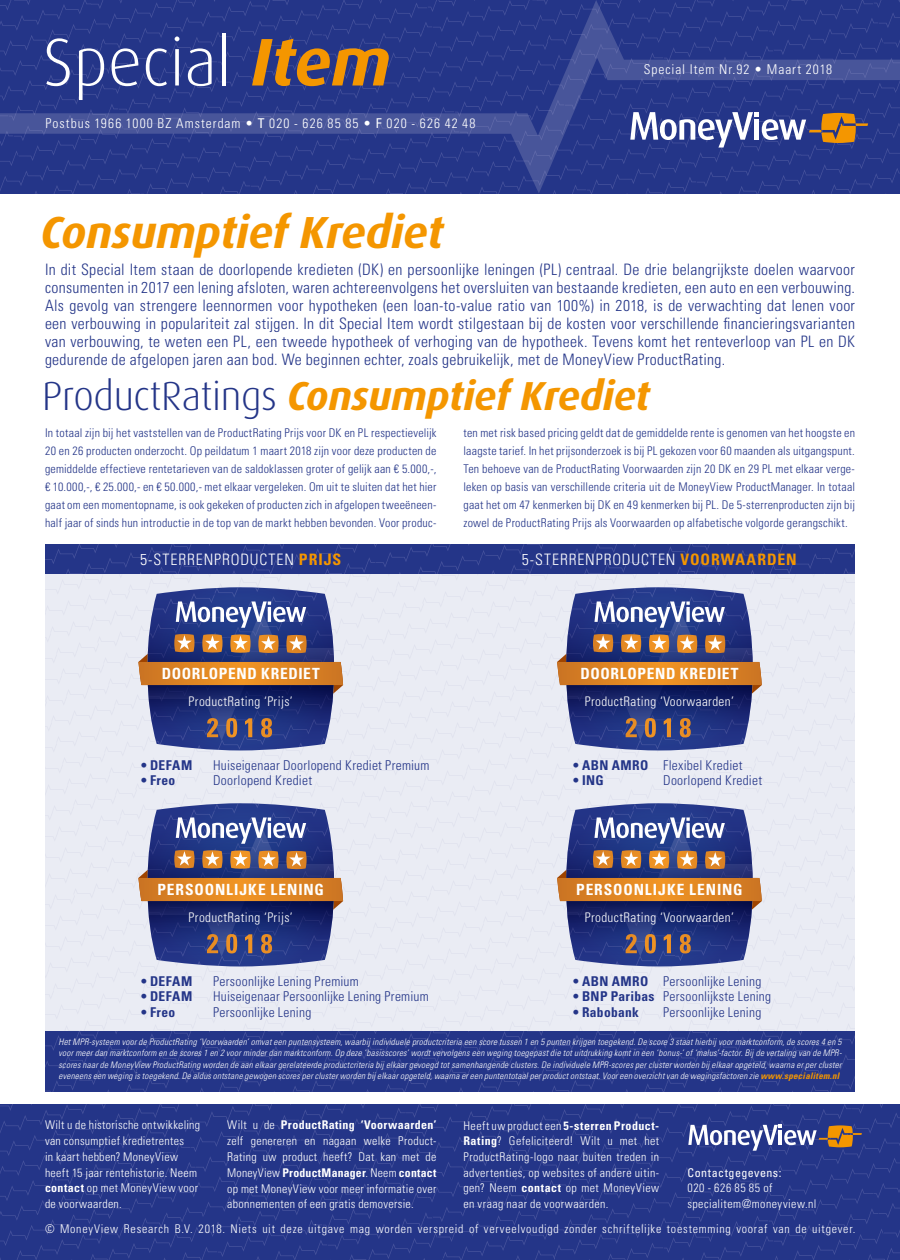
<style>
.page{position:relative;width:900px;height:1260px;background:#fff}
.page>*{position:absolute;margin:0;border:0;box-sizing:border-box;transform-origin:0 0}
.t1{font:300 67.5px "Dax";color:#fff}
.t2{font:italic 700 45px "Dax";letter-spacing:-.01em;color:#f49600}
.t3{font:italic 700 40.5px "Dax";letter-spacing:-.01em;color:#f49600}
.t4{font:300 condensed 15.75px/18px "Univers LT";letter-spacing:.02em;color:#243588;text-align:justify}
.t5{font:300 condensed 15.75px "Univers LT";letter-spacing:.055em;color:#fff}
.t6{font:700 condensed 15.75px "Univers LT";letter-spacing:.055em;color:#f49600}
.t7{font:700 condensed 15.45px "Univers LT";letter-spacing:.055em;color:#fff}
.t8{font:300 condensed 13.5px "Univers LT";letter-spacing:.02em;color:#243588}
.t9{font:300 condensed 13.5px "Univers LT";letter-spacing:.08em;color:#fff}
.t10{font:700 condensed 13.5px "Univers LT";letter-spacing:.025em;color:#243588}
.t11{font:300 condensed 13.2px "Univers LT";letter-spacing:.03em;color:#fff}
.t12{font:300 condensed 12px/18px "Univers LT";letter-spacing:.015em;color:#243588;text-align:justify}
.t13{font:300 condensed 12px/15.8px "Univers LT";letter-spacing:.035em;color:#fff}
.t14{font:300 condensed 12px "Univers LT";letter-spacing:.06em;color:#fff}
.t15{font:condensed 12px "Univers LT";letter-spacing:.04em;color:#fff}
.t16{font:italic 300 condensed 9px/11.2px "Univers LT";letter-spacing:.025em;color:#fff;text-align:justify}
.s1{font-weight:700;font-style:italic;color:#f49600}
.s2{font-weight:400}
.s3{font-weight:300;font-style:normal;color:#243588}
.s4{font-weight:700;color:#f49600}
.s5{font-weight:300;color:#fff}
.s6{font-weight:700}
.s7{font-weight:700;color:#243588}
</style>
<div class="page">
<div style="left:45px;top:574px;width:810px;height:456px;background:#eaecf4"></div>
<svg style="left:0;top:0;width:900px;height:194px;background:#2a3a8b"></svg>
<svg style="left:45px;top:1031px;width:810px;height:61px;background:#253689"></svg>
<svg style="left:0;top:1215px;width:900px;height:45px;background:#253689"></svg>
<svg style="left:630px;top:112px;width:238px;height:36px"></svg>
<svg style="left:45px;top:544px;width:810px;height:30px;background:#253689"></svg>
<svg style="left:138px;top:587px;width:205px;height:163px;background:#69637f"></svg>
<svg style="left:138px;top:803px;width:205px;height:163px;background:#69637f"></svg>
<svg style="left:557px;top:587px;width:205px;height:163px;background:#69637f"></svg>
<svg style="left:557px;top:803px;width:205px;height:163px;background:#69637f"></svg>
<svg style="left:0;top:1105px;width:900px;height:110px;background:#253689"></svg>
<svg style="left:688px;top:1125px;width:174px;height:26px"></svg>
<h1 class="t1" style="left:43px;top:25px;width:349px">Special <span class="s1">Item</span></h1>
<p class="t9" style="left:46px;top:115px;width:432px">Postbus 1966 1000 BZ Amsterdam • <span class="s2">T</span> 020 - 626 85 85 • <span class="s2">F</span> 020 - 626 42 48</p>
<h2 class="t2" style="left:40px;top:207px;width:405px">Consumptief Krediet</h2>
<p class="t9" style="left:644px;top:61px;width:190px">Special Item Nr.92 • Maart 2018</p>
<p class="t4" style="left:45px;top:260px;width:812px">In dit Special Item staan de doorlopende kredieten (DK) en persoonlijke leningen (PL) centraal. De drie belangrijkste doelen waarvoor consumenten in 2017 een lening afsloten, waren achtereenvolgens het oversluiten van bestaande kredieten, een auto en een verbouwing.<br>Als gevolg van strengere leennormen voor hypotheken (een loan-to-value ratio van 100%) in 2018, is de verwachting dat lenen voor een verbouwing in populariteit zal stijgen. In dit Special Item wordt stilgestaan bij de kosten voor verschillende financieringsvarianten van verbouwing, te weten een PL, een tweede hypotheek of verhoging van de hypotheek. Tevens komt het renteverloop van PL en DK gedurende de afgelopen jaren aan bod. We beginnen echter, zoals gebruikelijk, met de MoneyView ProductRating.</p>
<h3 class="t3" style="left:42px;top:373px;width:609px"><span class="s3">ProductRatings</span> Consumptief Krediet</h3>
<p class="t12" style="left:45px;top:423px;width:393px">In totaal zijn bij het vaststellen van de ProductRating Prijs voor DK en PL respectievelijk 20 en 26 producten onderzocht. Op peildatum 1 maart 2018 zijn voor deze producten de gemiddelde effectieve rentetarieven van de saldoklassen groter of gelijk aan € 5.000,-, € 10.000,-, € 25.000,- en € 50.000,- met elkaar vergeleken. Om uit te sluiten dat het hier gaat om een momentopname, is ook gekeken of producten zich in afgelopen tweeëneen&shy;half jaar of sinds hun introductie in de top van de markt hebben bevonden. Voor produc-</p>
<p class="t12" style="left:464px;top:423px;width:393px">ten met risk based pricing geldt dat de gemiddelde rente is genomen van het hoogste en laagste tarief. In het prijsonderzoek is bij PL gekozen voor 60 maanden als uitgangspunt.<br>Ten behoeve van de ProductRating Voorwaarden zijn 20 DK en 29 PL met elkaar verge&shy;leken op basis van verschillende criteria uit de MoneyView ProductManager. In totaal gaat het om 47 kenmerken bij DK en 49 kenmerken bij PL. De 5-sterrenproducten zijn bij zowel de ProductRating Prijs als Voorwaarden op alfabetische volgorde gerangschikt.</p>
<h3 class="t5" style="left:140px;top:550px;width:84px">5-sterrenprod</h3>
<h3 class="t5" style="left:250px;top:550px;width:93px">ucten <span class="s4">PrijS</span></h3>
<h3 class="t5" style="left:522px;top:550px;width:84px">5-sterrenprod</h3>
<h3 class="t6" style="left:632px;top:549px;width:167px"><span class="s5">ucten</span> Voorwaarden</h3>
<p class="t7" style="left:162px;top:664px;width:159px">DOORLOPEND KREDIET</p>
<p class="t7" style="left:580px;top:664px;width:159px">DOORLOPEND KREDIET</p>
<p class="t11" style="left:189px;top:694px;width:106px">ProductRating ‘Prijs’</p>
<p class="t11" style="left:585px;top:694px;width:151px">ProductRating ‘Voorwaarden’</p>
<p class="t10" style="left:141px;top:756px;width:53px">• DEFAM</p>
<p class="t8" style="left:213px;top:757px;width:218px">Huiseigenaar Doorlopend Krediet Premium</p>
<p class="t10" style="left:141px;top:772px;width:36px">• Freo</p>
<p class="t8" style="left:213px;top:772px;width:100px">Doorlopend Krediet</p>
<p class="t8" style="left:573px;top:757px;width:171px"><span class="s6">• ABN AMRO</span> Flexibel Krediet</p>
<p class="t10" style="left:573px;top:772px;width:32px">• ING</p>
<p class="t8" style="left:663px;top:772px;width:100px">Doorlopend Krediet</p>
<p class="t7" style="left:157px;top:880px;width:168px">PERSOONLIjKE LENING</p>
<p class="t7" style="left:576px;top:880px;width:168px">PERSOONLIjKE LENING</p>
<p class="t11" style="left:189px;top:910px;width:106px">ProductRating ‘Prijs’</p>
<p class="t11" style="left:585px;top:910px;width:151px">ProductRating ‘Voorwaarden’</p>
<p class="t10" style="left:141px;top:972px;width:53px">• DEFAM</p>
<p class="t8" style="left:213px;top:973px;width:147px">Persoonlijke Lening Premium</p>
<p class="t10" style="left:141px;top:988px;width:53px">• DEFAM</p>
<p class="t8" style="left:213px;top:988px;width:217px">Huiseigenaar Persoonlijke Lening Premium</p>
<p class="t10" style="left:141px;top:1004px;width:36px">• Freo</p>
<p class="t8" style="left:213px;top:1004px;width:100px">Persoonlijke Lening</p>
<p class="t8" style="left:573px;top:973px;width:190px"><span class="s6">• ABN AMRO</span> Persoonlijke Lening</p>
<p class="t8" style="left:573px;top:988px;width:200px"><span class="s6">• BNP Paribas</span> Persoonlijkste Lening</p>
<p class="t10" style="left:573px;top:1004px;width:67px">• Rabobank</p>
<p class="t8" style="left:663px;top:1004px;width:100px">Persoonlijke Lening</p>
<p class="t16" style="left:58px;top:1036px;width:785px">Het MPR-systeem voor de ProductRating ‘Voorwaarden’ omvat een puntensysteem, waarbij individuele productcriteria een score tussen 1 en 5 punten krijgen toegekend. De score 3 staat hierbij voor marktconform, de scores 4 en 5 voor meer dan marktconform en de scores 1 en 2 voor minder dan marktconform. Op deze ‘basisscores’ wordt vervolgens een weging toegepast die tot uitdrukking komt in een ‘bonus-’ of ‘malus’-factor. Bij de vertaling van de MPR&shy;scores naar de MoneyView ProductRating worden de aan elkaar gerelateerde productcriteria bij elkaar gevoegd tot samenhangende clusters. De individuele MPR-scores per cluster worden bij elkaar opgeteld, waarna er per cluster eveneens een weging is toegekend. De aldus ontstane gewogen scores per cluster worden bij elkaar opgeteld, waarna er een puntentotaal per product ontstaat. Voor een overzicht van de wegingsfactoren zie <span class="s4">www.specialitem.nl</span><span class="s7">.</span></p>
<p class="t13" style="left:45px;top:1117px;width:157px">Wilt u de historische ontwikkeling van consumptief kredietrentes<br>in kaart hebben? MoneyView heeft 15 jaar rentehistorie. Neem <span class="s6">contact</span> op met MoneyView voor de voorwaarden.</p>
<p class="t13" style="left:227px;top:1117px;width:211px;text-align:justify">Wilt u de <span class="s6">ProductRating ‘Voorwaarden’ </span>zelf genereren en nagaan welke Product-Rating uw product heeft? Dat kan met de MoneyView <span class="s6">ProductManager</span>. Neem <span class="s6">contact </span>op met MoneyView voor meer informatie over abonnementen of een gratis demoversie.</p>
<p class="t13" style="left:463px;top:1117px;width:197px;text-align:justify">Heeft uw product een <span class="s6">5-sterren Product-Rating</span>? Gefeliciteerd! Wilt u met het ProductRating-logo naar buiten treden in advertenties, op websites of andere uitin&shy;gen? Neem <span class="s6">contact</span> op met MoneyView en vraag naar de voorwaarden.</p>
<p class="t15" style="left:687px;top:1165px;width:96px">Contactgegevens:</p>
<p class="t13" style="left:687px;top:1180px;width:131px">020 - 626 85 85 of specialitem@moneyview.nl</p>
<p class="t14" style="left:45px;top:1222px;width:812px">© MoneyView Research B.V. 2018. Niets uit deze uitgave mag worden verspreid of verveelvoudigd zonder schriftelijke toestemming vooraf van de uitgever.</p>
</div>
